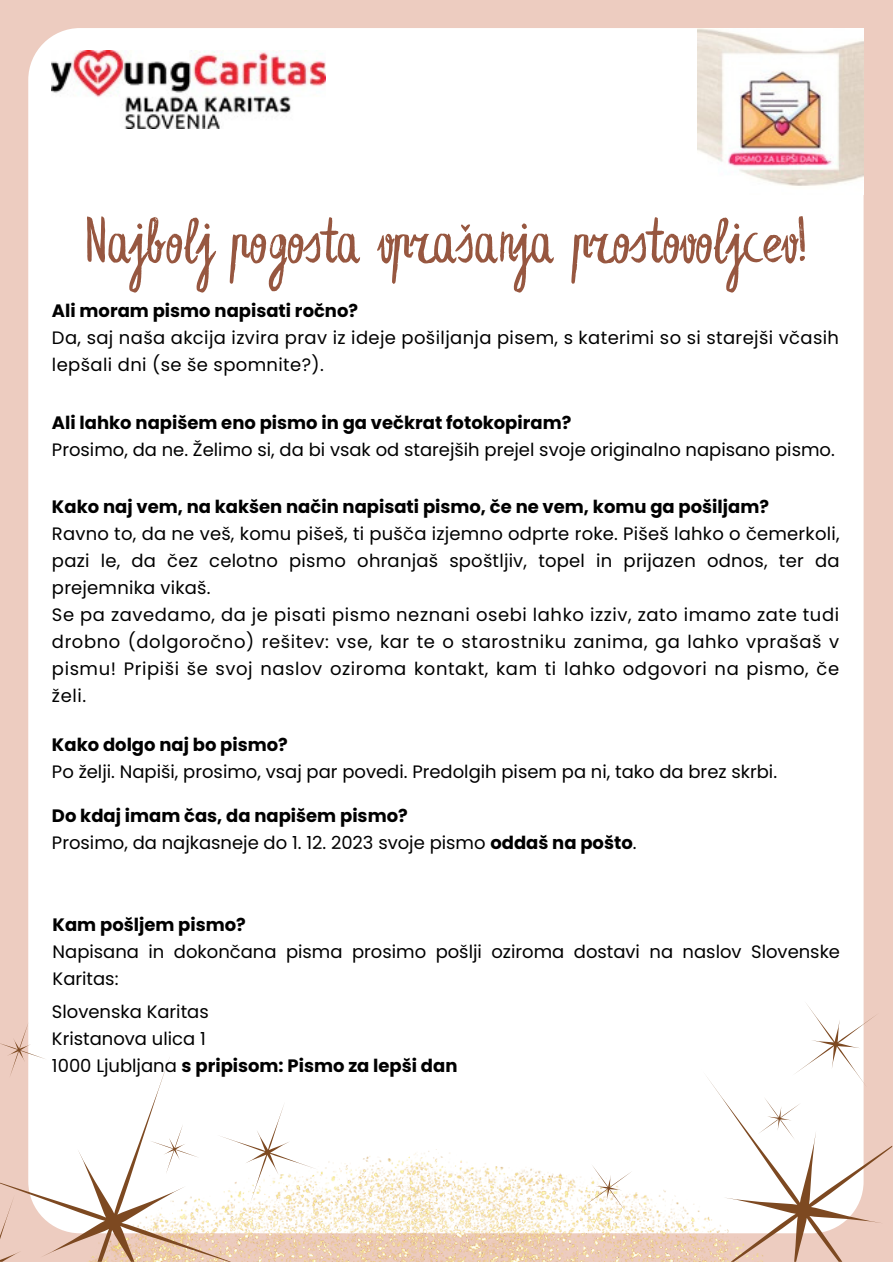
<style>
.page{position:relative;width:893px;height:1264px;background:#fff}
.page>*{position:absolute;margin:0;border:0;box-sizing:border-box;transform-origin:0 0}
.t1{font:65.85px "Leafy Extended";color:#975740}
.t2{font:18px/27px "Poppins";color:#000;text-align:justify}
.t3{font:700 18px "Poppins";color:#000}
.t4{font:18px/27px "Poppins";letter-spacing:.02em;color:#000}
.s1{font-weight:700}
.s2{font-weight:400}
</style>
<div class="page">
<div style="left:0;top:0;width:892px;height:1261px;background:#edccc0"></div>
<div style="left:28px;top:28px;width:835px;height:1205px;background:#fff;border-radius:52px"></div>
<img style="left:231px;top:1149px;width:470px;height:112px">
<svg style="left:0;top:1059px;width:231px;height:202px"></svg>
<svg style="left:0;top:1193px;width:22px;height:68px"></svg>
<svg style="left:216px;top:1101px;width:103px;height:102px"></svg>
<svg style="left:149px;top:1123px;width:51px;height:51px"></svg>
<svg style="left:0;top:1021px;width:47px;height:57px"></svg>
<svg style="left:584px;top:1163px;width:48px;height:49px"></svg>
<svg style="left:701px;top:1000px;width:191px;height:261px"></svg>
<img style="left:52px;top:51px;width:273px;height:77px">
<img style="left:697px;top:28px;width:166px;height:158px">
<p class="t1" style="left:85px;top:214px;width:723px">Najbolj pogosta vprašanja prostovoljcev!</p>
<p class="t3" style="left:52px;top:298px;width:308px">Ali moram pismo napisati ročno?</p>
<p class="t4" style="left:52px;top:324px;width:788px">Da, saj naša akcija izvira prav iz ideje pošiljanja pisem, s katerimi so si starejši včasih lepšali dni (se še spomnite?).</p>
<p class="t3" style="left:52px;top:410px;width:521px">Ali lahko napišem eno pismo in ga večkrat fotokopiram?</p>
<p class="t2" style="left:52px;top:436px;width:784px">Prosimo, da ne. Želimo si, da bi vsak od starejših prejel svoje originalno napisano pismo.</p>
<p class="t3" style="left:52px;top:494px;width:718px">Kako naj vem, na kakšen način napisati pismo, če ne vem, komu ga pošiljam?</p>
<p class="t2" style="left:52px;top:520px;width:789px">Ravno to, da ne veš, komu pišeš, ti pušča izjemno odprte roke. Pišeš lahko o čemerkoli, pazi le, da čez celotno pismo ohranjaš spoštljiv, topel in prijazen odnos, ter da prejemnika vikaš.</p>
<p class="t2" style="left:52px;top:601px;width:788px">Se pa zavedamo, da je pisati pismo neznani osebi lahko izziv, zato imamo zate tudi drobno (dolgoročno) rešitev: vse, kar te o starostniku zanima, ga lahko vprašaš v pismu! Pripiši še svoj naslov oziroma kontakt, kam ti lahko odgovori na pismo, če želi.</p>
<p class="t3" style="left:52px;top:732px;width:237px">Kako dolgo naj bo pismo?</p>
<p class="t2" style="left:52px;top:758px;width:726px">Po želji. Napiši, prosimo, vsaj par povedi. Predolgih pisem pa ni, tako da brez skrbi.</p>
<p class="t3" style="left:52px;top:803px;width:357px">Do kdaj imam čas, da napišem pismo?</p>
<p class="t2" style="left:52px;top:829px;width:586px">Prosimo, da najkasneje do 1. 12. 2023 svoje pismo <span class="s1">oddaš na pošto</span>.</p>
<p class="t3" style="left:53px;top:911px;width:195px">Kam pošljem pismo?</p>
<p class="t2" style="left:53px;top:937px;width:788px">Napisana in dokončana pisma prosimo pošlji oziroma dostavi na naslov Slovenske<br>Karitas:</p>
<p class="t2" style="left:52px;top:998px;width:158px">Slovenska Karitas</p>
<p class="t2" style="left:52px;top:1025px;width:155px">Kristanova ulica 1</p>
<p class="t3" style="left:52px;top:1053px;width:407px"><span class="s2">1000 Ljubljana</span> s pripisom: Pismo za lepši dan</p>
</div>
